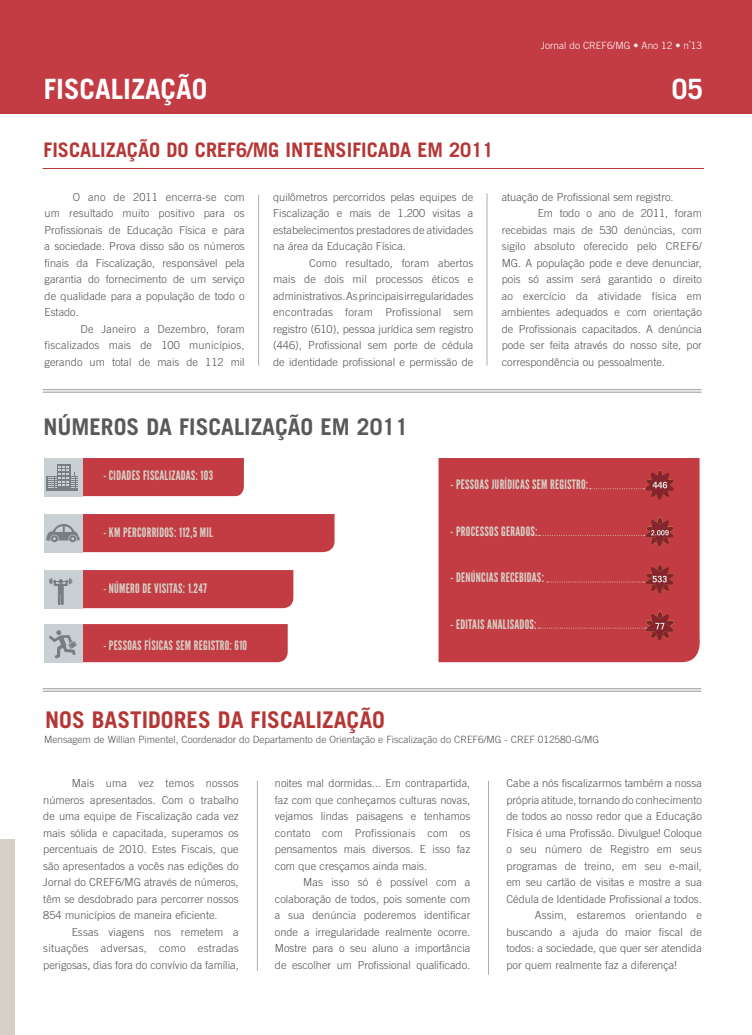
<style>
.page{position:relative;width:752px;height:1035px;background:#fff}
.page>*{position:absolute;margin:0;border:0;box-sizing:border-box;transform-origin:0 0}
.t1{font:700 28px "Trade Gothic";color:#fff}
.t2{font:700 23px "Trade Gothic";color:#b53735}
.t3{font:700 23px "Trade Gothic";color:#58595b}
.t4{font:700 20px "Trade Gothic";color:#b53735}
.t5{font:13px "League Gothic";letter-spacing:.02em;color:#d5d1c7}
.t6{font:300 11px/16.5px "Trade Gothic";color:#505150;text-align:justify}
.t7{font:300 10px "Trade Gothic";color:#505150}
.t8{font:300 10px "Trade Gothic";color:#fff}
</style>
<div class="page">
<div style="left:0;top:0;width:751px;height:113px;background:#c33c44"></div>
<div style="left:0;top:840px;width:14px;height:195px;background:#d5d1c7"></div>
<hr style="left:43px;top:389px;width:658px;height:1px;background:#abadb0">
<hr style="left:43px;top:391px;width:658px;height:2px;background:#abadb0">
<hr style="left:43px;top:688px;width:658px;height:1px;background:#abadb0">
<hr style="left:43px;top:690px;width:658px;height:2px;background:#abadb0">
<hr style="left:486px;top:193px;width:1px;height:173px;background:#abadb0">
<hr style="left:258px;top:195px;width:1px;height:171px;background:#abadb0">
<hr style="left:42px;top:168px;width:661px;height:1px;background:#b43836">
<div style="left:438px;top:458px;width:262px;height:204px;background:#c33c44"></div>
<hr style="left:488px;top:781px;width:1px;height:194px;background:#abadb0">
<hr style="left:257px;top:781px;width:1px;height:190px;background:#abadb0">
<div style="left:44px;top:458px;width:38px;height:38px;background:#c9d0d4"></div>
<div style="left:44px;top:514px;width:38px;height:38px;background:#c9d0d4"></div>
<div style="left:44px;top:570px;width:38px;height:38px;background:#c9d0d4"></div>
<div style="left:44px;top:624px;width:38px;height:38px;background:#c9d0d4"></div>
<svg style="left:49px;top:624px;width:239px;height:38px;background:#c14f56"></svg>
<svg style="left:46px;top:514px;width:288px;height:38px;background:#c14d55"></svg>
<svg style="left:46px;top:458px;width:198px;height:38px;background:#bf535a"></svg>
<svg style="left:49px;top:570px;width:244px;height:38px;background:#c24f56"></svg>
<svg style="left:538px;top:518px;width:135px;height:28px;background:#bc3d44"></svg>
<svg style="left:589px;top:471px;width:84px;height:28px;background:#b83c43"></svg>
<svg style="left:546px;top:565px;width:127px;height:28px;background:#bc3d44"></svg>
<svg style="left:538px;top:612px;width:135px;height:28px;background:#bb3c43"></svg>
<p class="t8" style="left:540px;top:39px;width:162px">Jornal do CREF6/MG • Ano 12 • n<sup>º</sup>13</p>
<h1 class="t1" style="left:44px;top:72px;width:165px">FISCALIZAÇÃO</h1>
<h1 class="t1" style="left:671px;top:72px;width:33px">05</h1>
<h3 class="t4" style="left:43px;top:137px;width:20px">FISCALIZAÇÃO</h3>
<h3 class="t4" style="left:166px;top:137px;width:180px">DO CREF6/MG INTENSIFICADA</h3>
<h3 class="t4" style="left:417px;top:137px;width:78px">EM 2011</h3>
<p class="t6" style="left:45px;top:188px;width:202px;text-indent:28px">O ano de 2011 encerra-se com um resultado muito positivo para os Profissionais de Educação Física e para a sociedade. Prova disso são os números finais da Fiscalização, responsável pela garantia do fornecimento de um serviço de qualidade para a população de todo o Estado.</p>
<p class="t6" style="left:45px;top:320px;width:201px;text-indent:36px">De Janeiro a Dezembro, foram fiscalizados mais de 100 municípios, gerando um total de mais de 112 mil</p>
<p class="t6" style="left:273px;top:188px;width:201px">quilômetros percorridos pelas equipes de Fiscalização e mais de 1.200 visitas a estabelecimentos prestadores de atividades na área da Educação Física.</p>
<p class="t6" style="left:273px;top:254px;width:202px;text-indent:36px">Como resultado, foram abertos mais de dois mil processos éticos e administrativos. As principais irregularidades encontradas foram Profissional sem registro (610), pessoa jurídica sem registro (446), Profissional sem porte de cédula de identidade profissional e permissão de</p>
<p class="t6" style="left:501px;top:188px;width:173px">atuação de Profissional sem registro.</p>
<p class="t6" style="left:537px;top:205px;width:165px">Em todo o ano de 2011, foram</p>
<p class="t6" style="left:501px;top:221px;width:201px">recebidas mais de 530 denúncias, com</p>
<p class="t6" style="left:501px;top:238px;width:202px">sigilo absoluto oferecido pelo CREF6/</p>
<p class="t6" style="left:501px;top:254px;width:201px">MG. A população pode e deve denunciar,</p>
<p class="t6" style="left:501px;top:271px;width:202px">pois só assim será garantido o direito</p>
<p class="t6" style="left:501px;top:287px;width:201px">ao exercício da atividade física em</p>
<p class="t6" style="left:501px;top:304px;width:201px">ambientes adequados e com orientação</p>
<p class="t6" style="left:501px;top:320px;width:201px">de Profissionais capacitados. A denúncia</p>
<p class="t6" style="left:501px;top:337px;width:201px">pode ser feita através do nosso site, por</p>
<p class="t6" style="left:501px;top:353px;width:165px">correspondência ou pessoalmente.</p>
<h2 class="t3" style="left:43px;top:412px;width:43px">NÚMEROS</h2>
<h2 class="t3" style="left:146px;top:412px;width:45px">DA FISCALIZAÇÃO</h2>
<h2 class="t3" style="left:320px;top:412px;width:89px">EM 2011</h2>
<p class="t5" style="left:103px;top:468px;width:111px">- CIDADES FISCALIZADAS: 103</p>
<p class="t5" style="left:103px;top:524px;width:111px">- KM PERCORRIDOS: 112,5 MIL</p>
<p class="t5" style="left:103px;top:581px;width:105px">- NÚMERO DE VISITAS: 1.247</p>
<p class="t5" style="left:103px;top:637px;width:145px">- PESSOAS FÍSICAS SEM REGISTRO: 610</p>
<p class="t5" style="left:450px;top:477px;width:139px">- PESSOAS JURÍDICAS SEM REGISTRO:</p>
<p class="t5" style="left:450px;top:524px;width:88px">- PROCESSOS GERADOS:</p>
<p class="t5" style="left:450px;top:570px;width:95px">- DENÚNCIAS RECEBIDAS:</p>
<p class="t5" style="left:450px;top:617px;width:87px">- EDITAIS ANALISADOS:</p>
<h2 class="t2" style="left:45px;top:705px;width:14px">NOS</h2>
<h2 class="t2" style="left:92px;top:705px;width:26px">BASTIDORES</h2>
<h2 class="t2" style="left:218px;top:705px;width:55px">DA FISCALIZAÇÃO</h2>
<p class="t7" style="left:44px;top:733px;width:556px">Mensagem de Willian Pimentel, Coordenador do Departamento de Orientação e Fiscalização do CREF6/MG - CREF 012580-G/MG</p>
<p class="t6" style="left:43px;top:775px;width:197px;text-indent:28px">Mais uma vez temos nossos números apresentados. Com o trabalho de uma equipe de Fiscalização cada vez mais sólida e capacitada, superamos os percentuais de 2010. Estes Fiscais, que são apresentados a vocês nas edições do Jornal do CREF6/MG através de números, têm se desdobrado para percorrer nossos 854 municípios de maneira eficiente.</p>
<p class="t6" style="left:43px;top:923px;width:197px;text-indent:28px">Essas viagens nos remetem a situações adversas, como estradas perigosas, dias fora do convívio da família,</p>
<p class="t6" style="left:275px;top:775px;width:197px">noites mal dormidas... Em contrapartida, faz com que conheçamos culturas novas, vejamos lindas paisagens e tenhamos contato com Profissionais com os pensamentos mais diversos. E isso faz com que cresçamos ainda mais.</p>
<p class="t6" style="left:275px;top:874px;width:197px;text-indent:28px">Mas isso só é possível com a colaboração de todos, pois somente com a sua denúncia poderemos identificar onde a irregularidade realmente ocorre.<br>Mostre para o seu aluno a importância de escolher um Profissional qualificado.</p>
<p class="t6" style="left:506px;top:775px;width:197px">Cabe a nós fiscalizarmos também a nossa</p>
<p class="t6" style="left:506px;top:791px;width:197px">própria atitude, tornando do conhecimento</p>
<p class="t6" style="left:506px;top:808px;width:197px">de todos ao nosso redor que a Educação</p>
<p class="t6" style="left:506px;top:824px;width:197px">Física é uma Profissão. Divulgue! Coloque</p>
<p class="t6" style="left:506px;top:841px;width:197px">o seu número de Registro em seus</p>
<p class="t6" style="left:506px;top:857px;width:197px">programas de treino, em seu e-mail,</p>
<p class="t6" style="left:506px;top:874px;width:197px">em seu cartão de visitas e mostre a sua</p>
<p class="t6" style="left:506px;top:890px;width:197px">Cédula de Identidade Profissional a todos.</p>
<p class="t6" style="left:534px;top:907px;width:168px">Assim, estaremos orientando e</p>
<p class="t6" style="left:506px;top:923px;width:197px">buscando a ajuda do maior fiscal de</p>
<p class="t6" style="left:506px;top:940px;width:197px">todos: a sociedade, que quer ser atendida</p>
<p class="t6" style="left:506px;top:956px;width:172px">por quem realmente faz a diferença!</p>
</div>
